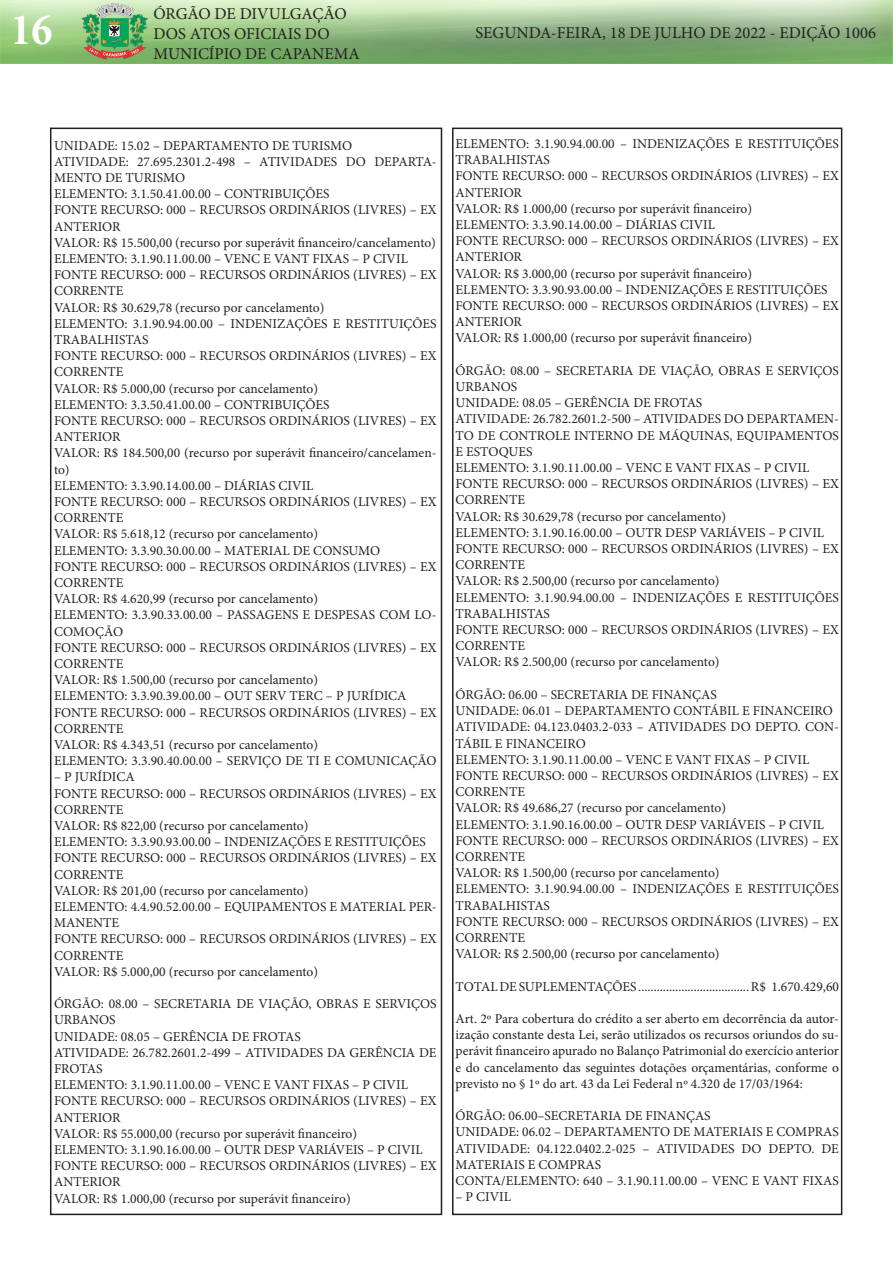
<style>
.page{position:relative;width:893px;height:1263px;background:#fff}
.page>*{position:absolute;margin:0;border:0;box-sizing:border-box;transform-origin:0 0}
.t1{font:700 condensed 45px "Minion Pro";color:#fff}
.t2{font:16.5px/19.8px "Minion Pro";color:#231f20}
.t3{font:13.5px/16.2px "Minion Pro";color:#231f20}
</style>
<div class="page">
<div style="left:50px;top:128px;width:392px;height:1087px;border:2px solid #231f20"></div>
<img style="left:0;top:0;width:893px;height:64px">
<div style="left:452px;top:128px;width:390px;height:1087px;border:2px solid #231f20"></div>
<h1 class="t1" style="left:11px;top:-1px;width:43px">16</h1>
<p class="t2" style="left:153px;top:4px;width:208px">ÓRGÃO DE DIVULGAÇÃO<br>DOS ATOS OFICIAIS DO<br>MUNICÍPIO DE CAPANEMA</p>
<p class="t2" style="left:476px;top:23px;width:402px">SEGUNDA-FEIRA, 18 DE JULHO DE 2022 - EDIÇÃO 1006</p>
<p class="t3" style="left:54px;top:137px;width:300px">UNIDADE: 15.02 – DEPARTAMENTO DE TURISMO</p>
<p class="t3" style="left:54px;top:153px;width:384px">ATIVIDADE: 27.695.2301.2-498 – ATIVIDADES DO DEPARTA-<br>MENTO DE TURISMO</p>
<p class="t3" style="left:54px;top:186px;width:277px">ELEMENTO: 3.1.50.41.00.00 – CONTRIBUIÇÕES</p>
<p class="t3" style="left:54px;top:202px;width:384px">FONTE RECURSO: 000 – RECURSOS ORDINÁRIOS (LIVRES) – EX<br>ANTERIOR</p>
<p class="t3" style="left:54px;top:234px;width:383px">VALOR: R$ 15.500,00 (recurso por superávit financeiro/cancelamento)</p>
<p class="t3" style="left:54px;top:251px;width:355px">ELEMENTO: 3.1.90.11.00.00 – VENC E VANT FIXAS – P CIVIL</p>
<p class="t3" style="left:54px;top:267px;width:384px">FONTE RECURSO: 000 – RECURSOS ORDINÁRIOS (LIVRES) – EX<br>CORRENTE</p>
<p class="t3" style="left:54px;top:299px;width:272px">VALOR: R$ 30.629,78 (recurso por cancelamento)</p>
<p class="t3" style="left:54px;top:315px;width:384px">ELEMENTO: 3.1.90.94.00.00 – INDENIZAÇÕES E RESTITUIÇÕES<br>TRABALHISTAS</p>
<p class="t3" style="left:54px;top:348px;width:384px">FONTE RECURSO: 000 – RECURSOS ORDINÁRIOS (LIVRES) – EX<br>CORRENTE</p>
<p class="t3" style="left:54px;top:380px;width:266px">VALOR: R$ 5.000,00 (recurso por cancelamento)</p>
<p class="t3" style="left:54px;top:396px;width:277px">ELEMENTO: 3.3.50.41.00.00 – CONTRIBUIÇÕES</p>
<p class="t3" style="left:54px;top:413px;width:384px">FONTE RECURSO: 000 – RECURSOS ORDINÁRIOS (LIVRES) – EX<br>ANTERIOR</p>
<p class="t3" style="left:54px;top:445px;width:384px">VALOR: R$ 184.500,00 (recurso por superávit financeiro/cancelamen&shy;to)</p>
<p class="t3" style="left:54px;top:477px;width:261px">ELEMENTO: 3.3.90.14.00.00 – DIÁRIAS CIVIL</p>
<p class="t3" style="left:54px;top:494px;width:384px">FONTE RECURSO: 000 – RECURSOS ORDINÁRIOS (LIVRES) – EX<br>CORRENTE</p>
<p class="t3" style="left:54px;top:526px;width:266px">VALOR: R$ 5.618,12 (recurso por cancelamento)</p>
<p class="t3" style="left:54px;top:542px;width:328px">ELEMENTO: 3.3.90.30.00.00 – MATERIAL DE CONSUMO</p>
<p class="t3" style="left:54px;top:558px;width:384px">FONTE RECURSO: 000 – RECURSOS ORDINÁRIOS (LIVRES) – EX<br>CORRENTE</p>
<p class="t3" style="left:54px;top:591px;width:266px">VALOR: R$ 4.620,99 (recurso por cancelamento)</p>
<p class="t3" style="left:54px;top:607px;width:384px">ELEMENTO: 3.3.90.33.00.00 – PASSAGENS E DESPESAS COM LO-<br>COMOÇÃO</p>
<p class="t3" style="left:54px;top:639px;width:384px">FONTE RECURSO: 000 – RECURSOS ORDINÁRIOS (LIVRES) – EX<br>CORRENTE</p>
<p class="t3" style="left:54px;top:672px;width:266px">VALOR: R$ 1.500,00 (recurso por cancelamento)</p>
<p class="t3" style="left:54px;top:688px;width:354px">ELEMENTO: 3.3.90.39.00.00 – OUT SERV TERC – P JURÍDICA</p>
<p class="t3" style="left:54px;top:704px;width:384px">FONTE RECURSO: 000 – RECURSOS ORDINÁRIOS (LIVRES) – EX<br>CORRENTE</p>
<p class="t3" style="left:54px;top:737px;width:266px">VALOR: R$ 4.343,51 (recurso por cancelamento)</p>
<p class="t3" style="left:54px;top:753px;width:384px">ELEMENTO: 3.3.90.40.00.00 – SERVIÇO DE TI E COMUNICAÇÃO</p>
<p class="t3" style="left:54px;top:769px;width:82px">– P JURÍDICA</p>
<p class="t3" style="left:54px;top:785px;width:384px">FONTE RECURSO: 000 – RECURSOS ORDINÁRIOS (LIVRES) – EX<br>CORRENTE</p>
<p class="t3" style="left:54px;top:818px;width:256px">VALOR: R$ 822,00 (recurso por cancelamento)</p>
<p class="t3" style="left:54px;top:834px;width:373px">ELEMENTO: 3.3.90.93.00.00 – INDENIZAÇÕES E RESTITUIÇÕES</p>
<p class="t3" style="left:54px;top:850px;width:384px">FONTE RECURSO: 000 – RECURSOS ORDINÁRIOS (LIVRES) – EX<br>CORRENTE</p>
<p class="t3" style="left:54px;top:882px;width:256px">VALOR: R$ 201,00 (recurso por cancelamento)</p>
<p class="t3" style="left:54px;top:899px;width:384px">ELEMENTO: 4.4.90.52.00.00 – EQUIPAMENTOS E MATERIAL PER-<br>MANENTE</p>
<p class="t3" style="left:54px;top:931px;width:384px">FONTE RECURSO: 000 – RECURSOS ORDINÁRIOS (LIVRES) – EX<br>CORRENTE</p>
<p class="t3" style="left:54px;top:963px;width:266px">VALOR: R$ 5.000,00 (recurso por cancelamento)</p>
<p class="t3" style="left:54px;top:996px;width:384px">ÓRGÃO: 08.00 – SECRETARIA DE VIAÇÃO, OBRAS E SERVIÇOS<br>URBANOS</p>
<p class="t3" style="left:54px;top:1028px;width:248px">UNIDADE: 08.05 – GERÊNCIA DE FROTAS</p>
<p class="t3" style="left:54px;top:1044px;width:384px">ATIVIDADE: 26.782.2601.2-499 – ATIVIDADES DA GERÊNCIA DE<br>FROTAS</p>
<p class="t3" style="left:54px;top:1077px;width:355px">ELEMENTO: 3.1.90.11.00.00 – VENC E VANT FIXAS – P CIVIL</p>
<p class="t3" style="left:54px;top:1093px;width:384px">FONTE RECURSO: 000 – RECURSOS ORDINÁRIOS (LIVRES) – EX<br>ANTERIOR</p>
<p class="t3" style="left:54px;top:1125px;width:305px">VALOR: R$ 55.000,00 (recurso por superávit financeiro)</p>
<p class="t3" style="left:54px;top:1142px;width:370px">ELEMENTO: 3.1.90.16.00.00 – OUTR DESP VARIÁVEIS – P CIVIL</p>
<p class="t3" style="left:54px;top:1158px;width:384px">FONTE RECURSO: 000 – RECURSOS ORDINÁRIOS (LIVRES) – EX<br>ANTERIOR</p>
<p class="t3" style="left:54px;top:1190px;width:298px">VALOR: R$ 1.000,00 (recurso por superávit financeiro)</p>
<p class="t3" style="left:455px;top:136px;width:385px">ELEMENTO: 3.1.90.94.00.00 – INDENIZAÇÕES E RESTITUIÇÕES<br>TRABALHISTAS</p>
<p class="t3" style="left:455px;top:168px;width:385px">FONTE RECURSO: 000 – RECURSOS ORDINÁRIOS (LIVRES) – EX<br>ANTERIOR</p>
<p class="t3" style="left:455px;top:200px;width:298px">VALOR: R$ 1.000,00 (recurso por superávit financeiro)</p>
<p class="t3" style="left:455px;top:217px;width:261px">ELEMENTO: 3.3.90.14.00.00 – DIÁRIAS CIVIL</p>
<p class="t3" style="left:455px;top:233px;width:385px">FONTE RECURSO: 000 – RECURSOS ORDINÁRIOS (LIVRES) – EX<br>ANTERIOR</p>
<p class="t3" style="left:455px;top:265px;width:298px">VALOR: R$ 3.000,00 (recurso por superávit financeiro)</p>
<p class="t3" style="left:455px;top:281px;width:373px">ELEMENTO: 3.3.90.93.00.00 – INDENIZAÇÕES E RESTITUIÇÕES</p>
<p class="t3" style="left:455px;top:298px;width:385px">FONTE RECURSO: 000 – RECURSOS ORDINÁRIOS (LIVRES) – EX<br>ANTERIOR</p>
<p class="t3" style="left:455px;top:330px;width:298px">VALOR: R$ 1.000,00 (recurso por superávit financeiro)</p>
<p class="t3" style="left:455px;top:362px;width:385px">ÓRGÃO: 08.00 – SECRETARIA DE VIAÇÃO, OBRAS E SERVIÇOS<br>URBANOS</p>
<p class="t3" style="left:455px;top:395px;width:248px">UNIDADE: 08.05 – GERÊNCIA DE FROTAS</p>
<p class="t3" style="left:455px;top:411px;width:385px;text-align:justify">ATIVIDADE: 26.782.2601.2-500 – ATIVIDADES DO DEPARTAMEN-TO DE CONTROLE INTERNO DE MÁQUINAS, EQUIPAMENTOS E ESTOQUES</p>
<p class="t3" style="left:455px;top:460px;width:355px">ELEMENTO: 3.1.90.11.00.00 – VENC E VANT FIXAS – P CIVIL</p>
<p class="t3" style="left:455px;top:476px;width:385px">FONTE RECURSO: 000 – RECURSOS ORDINÁRIOS (LIVRES) – EX<br>CORRENTE</p>
<p class="t3" style="left:455px;top:508px;width:272px">VALOR: R$ 30.629,78 (recurso por cancelamento)</p>
<p class="t3" style="left:455px;top:524px;width:370px">ELEMENTO: 3.1.90.16.00.00 – OUTR DESP VARIÁVEIS – P CIVIL</p>
<p class="t3" style="left:455px;top:541px;width:385px">FONTE RECURSO: 000 – RECURSOS ORDINÁRIOS (LIVRES) – EX<br>CORRENTE</p>
<p class="t3" style="left:455px;top:573px;width:266px">VALOR: R$ 2.500,00 (recurso por cancelamento)</p>
<p class="t3" style="left:455px;top:589px;width:385px">ELEMENTO: 3.1.90.94.00.00 – INDENIZAÇÕES E RESTITUIÇÕES<br>TRABALHISTAS</p>
<p class="t3" style="left:455px;top:622px;width:385px">FONTE RECURSO: 000 – RECURSOS ORDINÁRIOS (LIVRES) – EX<br>CORRENTE</p>
<p class="t3" style="left:455px;top:654px;width:266px">VALOR: R$ 2.500,00 (recurso por cancelamento)</p>
<p class="t3" style="left:455px;top:686px;width:263px">ÓRGÃO: 06.00 – SECRETARIA DE FINANÇAS</p>
<p class="t3" style="left:455px;top:703px;width:379px">UNIDADE: 06.01 – DEPARTAMENTO CONTÁBIL E FINANCEIRO</p>
<p class="t3" style="left:455px;top:719px;width:385px">ATIVIDADE: 04.123.0403.2-033 – ATIVIDADES DO DEPTO. CON-<br>TÁBIL E FINANCEIRO</p>
<p class="t3" style="left:455px;top:751px;width:355px">ELEMENTO: 3.1.90.11.00.00 – VENC E VANT FIXAS – P CIVIL</p>
<p class="t3" style="left:455px;top:767px;width:385px">FONTE RECURSO: 000 – RECURSOS ORDINÁRIOS (LIVRES) – EX<br>CORRENTE</p>
<p class="t3" style="left:455px;top:800px;width:272px">VALOR: R$ 49.686,27 (recurso por cancelamento)</p>
<p class="t3" style="left:455px;top:816px;width:370px">ELEMENTO: 3.1.90.16.00.00 – OUTR DESP VARIÁVEIS – P CIVIL</p>
<p class="t3" style="left:455px;top:832px;width:385px">FONTE RECURSO: 000 – RECURSOS ORDINÁRIOS (LIVRES) – EX<br>CORRENTE</p>
<p class="t3" style="left:455px;top:865px;width:266px">VALOR: R$ 1.500,00 (recurso por cancelamento)</p>
<p class="t3" style="left:455px;top:881px;width:385px">ELEMENTO: 3.1.90.94.00.00 – INDENIZAÇÕES E RESTITUIÇÕES<br>TRABALHISTAS</p>
<p class="t3" style="left:455px;top:913px;width:385px">FONTE RECURSO: 000 – RECURSOS ORDINÁRIOS (LIVRES) – EX<br>CORRENTE</p>
<p class="t3" style="left:455px;top:946px;width:266px">VALOR: R$ 2.500,00 (recurso por cancelamento)</p>
<p class="t3" style="left:455px;top:978px;width:385px">TOTAL DE SUPLEMENTAÇÕES .................................... R$ 1.670.429,60</p>
<p class="t3" style="left:455px;top:1010px;width:385px;text-align:justify">Art. 2º Para cobertura do crédito a ser aberto em decorrência da autor&shy;ização constante desta Lei, serão utilizados os recursos oriundos do su&shy;perávit financeiro apurado no Balanço Patrimonial do exercício anterior e do cancelamento das seguintes dotações orçamentárias, conforme o previsto no § 1º do art. 43 da Lei Federal nº 4.320 de 17/03/1964:</p>
<p class="t3" style="left:455px;top:1108px;width:257px">ÓRGÃO: 06.00–SECRETARIA DE FINANÇAS</p>
<p class="t3" style="left:455px;top:1124px;width:385px">UNIDADE: 06.02 – DEPARTAMENTO DE MATERIAIS E COMPRAS</p>
<p class="t3" style="left:455px;top:1140px;width:385px">ATIVIDADE: 04.122.0402.2-025 – ATIVIDADES DO DEPTO. DE<br>MATERIAIS E COMPRAS</p>
<p class="t3" style="left:455px;top:1172px;width:385px">CONTA/ELEMENTO: 640 – 3.1.90.11.00.00 – VENC E VANT FIXAS</p>
<p class="t3" style="left:455px;top:1189px;width:57px">– P CIVIL</p>
</div>
